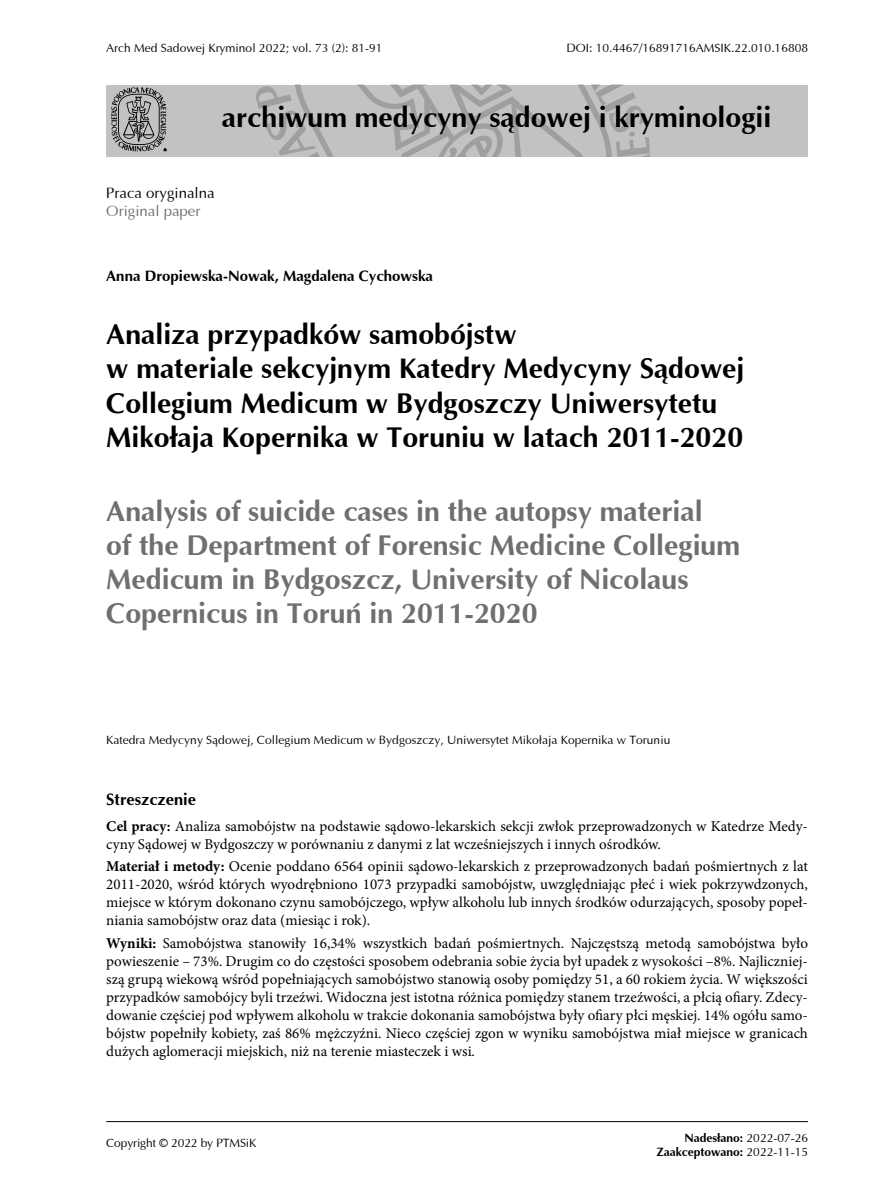
<style>
.page{position:relative;width:893px;height:1191px;background:#fff}
.page>*{position:absolute;margin:0;border:0;box-sizing:border-box;transform-origin:0 0}
.t1{font:700 28.5px/34.2px "Ottawa";color:#000}
.t2{font:700 28.5px/34.2px "Ottawa";color:#6f6f6e}
.t3{font:700 16.5px "Ottawa";color:#000}
.t4{font:15px/18px "Minion Pro";color:#000;text-align:justify}
.t5{font:700 15px "Ottawa";color:#000}
.t6{font:15px "Ottawa";color:#000}
.t7{font:15px "Ottawa";color:#6f6f6e}
.t8{font:12px "Ottawa";color:#000}
.t9{font:700 12px/14.4px "Ottawa";color:#000;text-align:right}
.s1{font-weight:700}
.s2{font-weight:400}
</style>
<div class="page">
<div style="left:106px;top:85px;width:702px;height:71px;background:#c2c2c3"></div>
<svg style="left:256px;top:85px;width:394px;height:71px"></svg>
<svg style="left:111px;top:87px;width:56px;height:64px"></svg>
<hr style="left:106px;top:1121px;width:702px;height:1px;background:#000">
<p class="t8" style="left:106px;top:40px;width:278px">Arch Med Sadowej Kryminol 2022; vol. 73 (2): 81-91</p>
<p class="t8" style="left:566px;top:40px;width:243px">DOI: 10.4467/16891716AMSIK.22.010.16808</p>
<h1 class="t1" style="left:222px;top:99px;width:551px">archiwum medycyny sądowej i kryminologii</h1>
<p class="t6" style="left:106px;top:184px;width:110px">Praca oryginalna</p>
<p class="t7" style="left:106px;top:202px;width:96px">Original paper</p>
<p class="t5" style="left:106px;top:267px;width:328px">Anna Dropiewska-Nowak, Magdalena Cychowska</p>
<h1 class="t1" style="left:106px;top:317px;width:639px">Analiza przypadków samobójstw<br>w materiale sekcyjnym Katedry Medycyny Sądowej Collegium Medicum w Bydgoszczy Uniwersytetu Mikołaja Kopernika w Toruniu w latach 2011-2020</h1>
<h1 class="t2" style="left:106px;top:493px;width:635px">Analysis of suicide cases in the autopsy material<br>of the Department of Forensic Medicine Collegium Medicum in Bydgoszcz, University of Nicolaus Copernicus in Toruń in 2011-2020</h1>
<p class="t8" style="left:106px;top:732px;width:565px">Katedra Medycyny Sądowej, Collegium Medicum w Bydgoszczy, Uniwersytet Mikołaja Kopernika w Toruniu</p>
<p class="t3" style="left:106px;top:788px;width:91px">Streszczenie</p>
<p class="t4" style="left:106px;top:817px;width:703px"><span class="s1">Cel pracy:</span> Analiza samobójstw na podstawie sądowo-lekarskich sekcji zwłok przeprowadzonych w Katedrze Medy&shy;cyny Sądowej w Bydgoszczy w porównaniu z danymi z lat wcześniejszych i innych ośrodków.</p>
<p class="t4" style="left:106px;top:857px;width:703px"><span class="s1">Materiał i metody:</span> Ocenie poddano 6564 opinii sądowo-lekarskich z przeprowadzonych badań pośmiertnych z lat 2011-2020, wśród których wyodrębniono 1073 przypadki samobójstw, uwzględniając płeć i wiek pokrzywdzonych, miejsce w którym dokonano czynu samobójczego, wpływ alkoholu lub innych środków odurzających, sposoby popeł&shy;niania samobójstw oraz data (miesiąc i rok).</p>
<p class="t4" style="left:106px;top:934px;width:703px"><span class="s1">Wyniki:</span> Samobójstwa stanowiły 16,34% wszystkich badań pośmiertnych. Najczęstszą metodą samobójstwa było powieszenie – 73%. Drugim co do częstości sposobem odebrania sobie życia był upadek z wysokości –8%. Najliczniej&shy;szą grupą wiekową wśród popełniających samobójstwo stanowią osoby pomiędzy 51, a 60 rokiem życia. W większości przypadków samobójcy byli trzeźwi. Widoczna jest istotna różnica pomiędzy stanem trzeźwości, a płcią ofiary. Zdecy&shy;dowanie częściej pod wpływem alkoholu w trakcie dokonania samobójstwa były ofiary płci męskiej. 14% ogółu samo&shy;bójstw popełniły kobiety, zaś 86% mężczyźni. Nieco częściej zgon w wyniku samobójstwa miał miejsce w granicach dużych aglomeracji miejskich, niż na terenie miasteczek i wsi.</p>
<p class="t8" style="left:106px;top:1135px;width:152px">Copyright © 2022 by PTMSiK</p>
<p class="t9" style="left:657px;top:1130px;width:153px">Nadesłano: <span class="s2">2022-07-26<br></span>Zaakceptowano: <span class="s2">2022-11-15</span></p>
</div>
